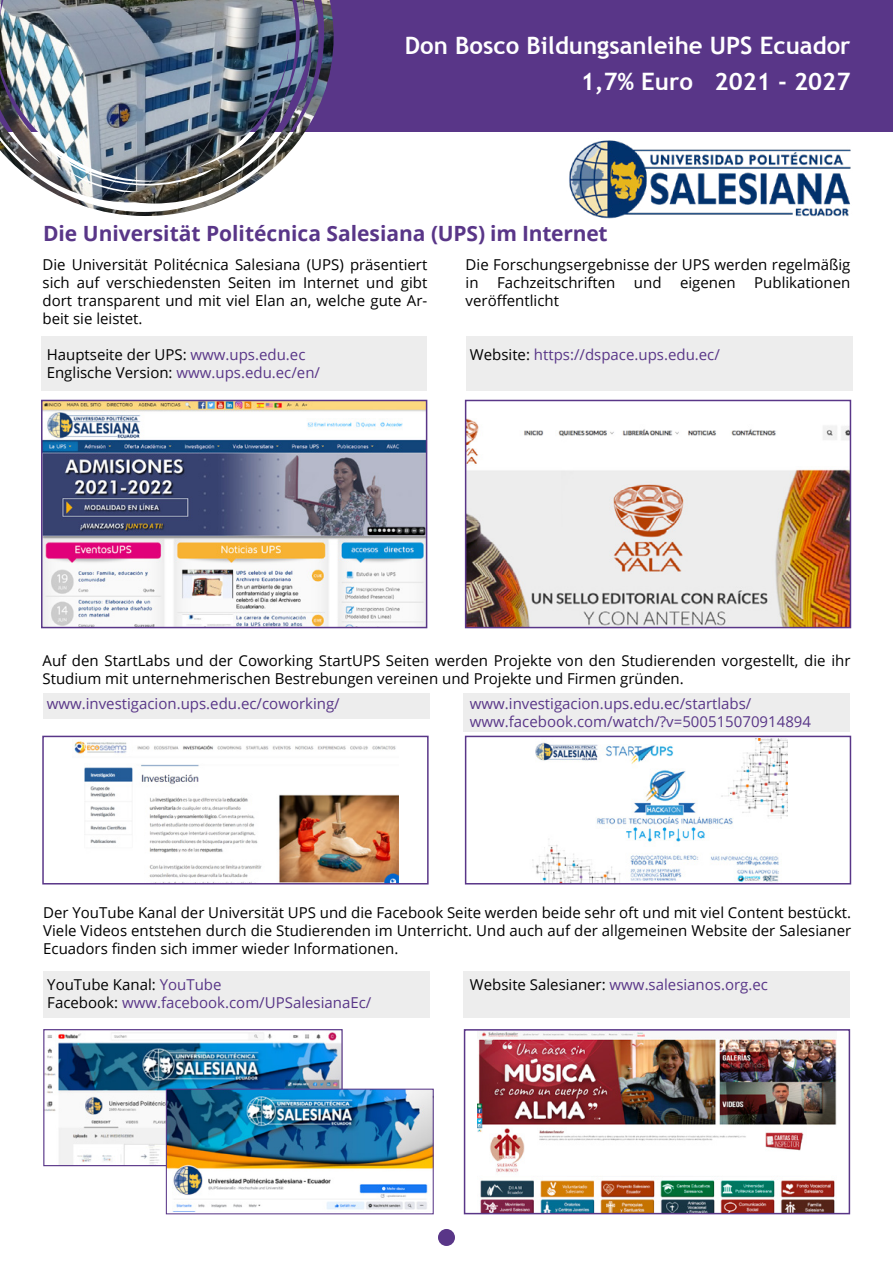
<style>
.page{position:relative;width:893px;height:1263px;background:#fff}
.page>*{position:absolute;margin:0;border:0;box-sizing:border-box;transform-origin:0 0}
.t1{font:700 24px/36px "Trebuchet MS";color:#fff;text-align:right}
.t2{font:700 21px "Open Sans";color:#593688}
.t3{font:15px/18px "Open Sans";color:#000;text-align:justify}
.t4{font:15px/18px "Open Sans";color:#593688}
.s1{color:#593688}
.s2{color:#000}
</style>
<div class="page">
<div style="left:463px;top:693px;width:387px;height:38px;background:#ededed"></div>
<div style="left:466px;top:337px;width:387px;height:54px;background:#ededed"></div>
<div style="left:41px;top:337px;width:386px;height:54px;background:#ededed"></div>
<div style="left:0;top:0;width:893px;height:132px;background:#593688"></div>
<img style="left:0;top:0;width:334px;height:216px">
<img style="left:44px;top:403px;width:380px;height:222px">
<div style="left:41px;top:400px;width:386px;height:228px;border:2px solid #593688"></div>
<img style="left:569px;top:140px;width:282px;height:79px">
<img style="left:468px;top:419px;width:380px;height:206px">
<div style="left:465px;top:400px;width:386px;height:228px;border:2px solid #593688"></div>
<div style="left:43px;top:971px;width:387px;height:46px;background:#ededed"></div>
<img style="left:45px;top:1032px;width:296px;height:132px">
<div style="left:43px;top:1029px;width:300px;height:137px;border:1px solid #593688"></div>
<img style="left:168px;top:1091px;width:264px;height:119px">
<div style="left:166px;top:1089px;width:268px;height:125px;border:1px solid #593688"></div>
<div style="left:43px;top:693px;width:386px;height:26px;background:#ededed"></div>
<img style="left:74px;top:741px;width:324px;height:140px">
<div style="left:42px;top:736px;width:387px;height:148px;border:2px solid #593688"></div>
<img style="left:532px;top:739px;width:255px;height:142px">
<div style="left:465px;top:736px;width:386px;height:148px;border:2px solid #593688"></div>
<div style="left:438px;top:1229px;width:17px;height:17px;background:#593688;border-radius:50%"></div>
<div style="left:463px;top:971px;width:387px;height:47px;background:#ededed"></div>
<img style="left:477px;top:1032px;width:360px;height:179px">
<div style="left:464px;top:1029px;width:386px;height:185px;border:2px solid #593688"></div>
<h1 class="t1" style="left:405px;top:27px;width:447px">Don Bosco Bildungsanleihe UPS Ecuador<br>1,7% Euro 2021 - 2027</h1>
<h2 class="t2" style="left:43px;top:219px;width:566px">Die Universität Politécnica Salesiana (UPS) im Internet</h2>
<p class="t3" style="left:43px;top:255px;width:386px">Die Universität Politécnica Salesiana (UPS) präsentiert sich auf verschiedensten Seiten im Internet und gibt dort transparent und mit viel Elan an, welche gute Ar&shy;beit sie leistet.</p>
<p class="t3" style="left:47px;top:345px;width:275px">Hauptseite der UPS: <span class="s1">www.ups.edu.ec<br></span>Englische Version: <span class="s1">www.ups.edu.ec/en/</span></p>
<p class="t3" style="left:466px;top:255px;width:386px">Die Forschungsergebnisse der UPS werden regelmäßig in Fachzeitschriften und eigenen Publikationen veröffentlicht</p>
<p class="t4" style="left:470px;top:345px;width:252px"><span class="s2">Website:</span> https://dspace.ups.edu.ec/</p>
<p class="t3" style="left:43px;top:651px;width:809px">Auf den StartLabs und der Coworking StartUPS Seiten werden Projekte von den Studierenden vorgestellt, die ihr<br>Studium mit unternehmerischen Bestrebungen vereinen und Projekte und Firmen gründen.</p>
<p class="t4" style="left:47px;top:694px;width:295px">www.investigacion.ups.edu.ec/coworking/</p>
<p class="t4" style="left:470px;top:694px;width:343px">www.investigacion.ups.edu.ec/startlabs/ www.facebook.com/watch/?v=500515070914894</p>
<p class="t3" style="left:43px;top:903px;width:809px">Der YouTube Kanal der Universität UPS und die Facebook Seite werden beide sehr oft und mit viel Content bestückt.<br>Viele Videos entstehen durch die Studierenden im Unterricht. Und auch auf der allgemeinen Website der Salesianer Ecuadors finden sich immer wieder Informationen.</p>
<p class="t4" style="left:47px;top:975px;width:326px"><span class="s2">YouTube Kanal:</span> YouTube<br><span class="s2">Facebook:</span> www.facebook.com/UPSalesianaEc/</p>
<p class="t4" style="left:470px;top:975px;width:300px"><span class="s2">Website Salesianer:</span> www.salesianos.org.ec</p>
</div>
